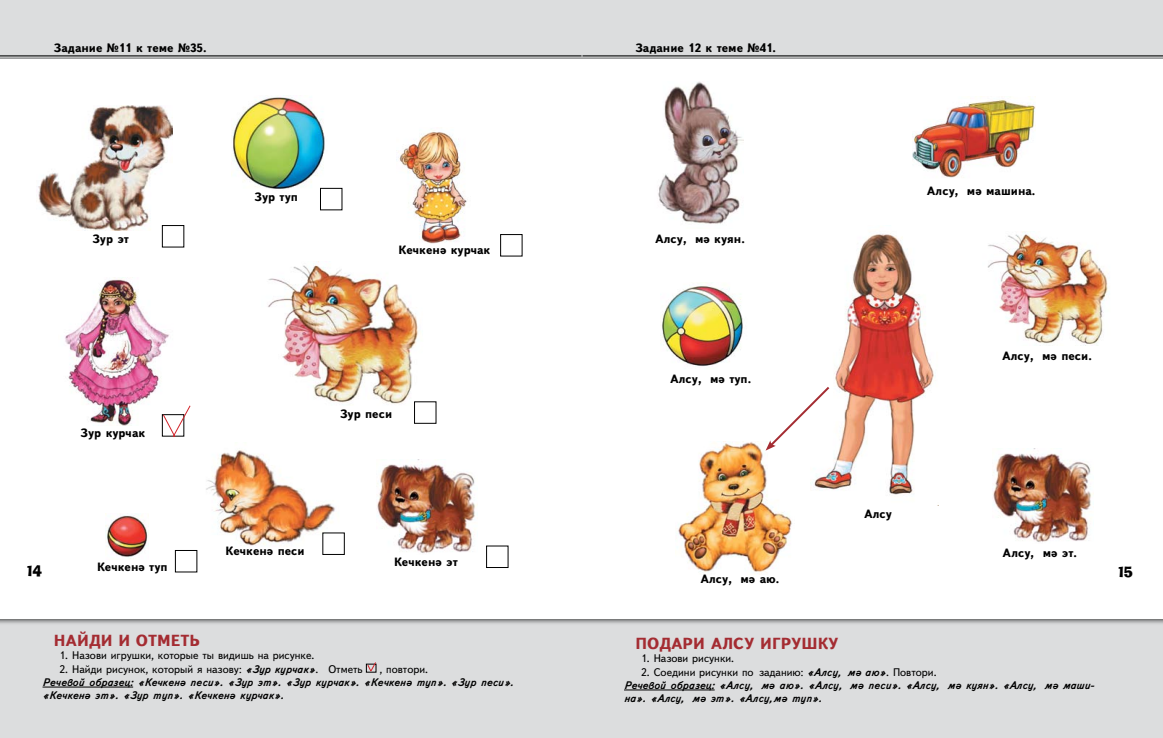
<style>
.page{position:relative;width:1163px;height:738px;background:#fff}
.page>*{position:absolute;margin:0;border:0;box-sizing:border-box;transform-origin:0 0}
.t1{font:700 16px "TT Text";color:#a42c32}
.t2{font:14px "TT Adlib";color:#000}
.t3{font:700 12px "TT Text";color:#000}
.t4{font:italic 700 11px/13.2px "TT Text";color:#000}
.t5{font:11px "TT Text";color:#000}
.s1{font-weight:700;font-style:italic}
.s2{font-weight:400;font-style:normal}
</style>
<div class="page">
<div style="left:0;top:0;width:581px;height:60px;background:#dcddde"></div>
<div style="left:0;top:605px;width:581px;height:132px;background:#dcddde"></div>
<div style="left:0;top:54px;width:581px;height:574px;background:#000;opacity:.75"></div>
<div style="left:0;top:59px;width:581px;height:559px;background:#fff"></div>
<div style="left:581px;top:0;width:581px;height:60px;background:#dcddde"></div>
<div style="left:581px;top:605px;width:581px;height:132px;background:#dcddde"></div>
<div style="left:581px;top:54px;width:581px;height:574px;background:#000;opacity:.75"></div>
<div style="left:581px;top:59px;width:581px;height:559px;background:#fff"></div>
<img style="left:38px;top:105px;width:135px;height:125px">
<img style="left:206px;top:450px;width:129px;height:96px">
<img style="left:65px;top:277px;width:104px;height:148px">
<img style="left:231px;top:95px;width:96px;height:94px">
<img style="left:396px;top:131px;width:71px;height:112px">
<img style="left:105px;top:513px;width:44px;height:45px">
<hr style="left:43px;top:686px;width:90px;height:1px;background:#000">
<svg style="left:366px;top:662px;width:11px;height:10px"></svg>
<img style="left:268px;top:261px;width:151px;height:143px">
<img style="left:377px;top:459px;width:100px;height:94px">
<div style="left:162px;top:225px;width:22px;height:22px;border:1px solid #000"></div>
<div style="left:320px;top:188px;width:22px;height:22px;border:1px solid #000"></div>
<div style="left:500px;top:234px;width:22px;height:22px;border:1px solid #000"></div>
<div style="left:175px;top:549px;width:22px;height:22px;border:1px solid #000"></div>
<img style="left:810px;top:234px;width:126px;height:261px">
<img style="left:678px;top:441px;width:114px;height:132px">
<img style="left:658px;top:81px;width:85px;height:143px">
<img style="left:988px;top:231px;width:120px;height:113px">
<img style="left:912px;top:99px;width:123px;height:79px">
<img style="left:660px;top:286px;width:83px;height:80px">
<img style="left:993px;top:448px;width:99px;height:94px">
<hr style="left:624px;top:689px;width:90px;height:1px;background:#000">
<svg style="left:162px;top:404px;width:29px;height:33px"></svg>
<svg style="left:765px;top:384px;width:66px;height:66px"></svg>
<p class="t3" style="left:54px;top:41px;width:154px">Задание №11 к теме №35.</p>
<p class="t3" style="left:92px;top:232px;width:38px">Зур эт</p>
<p class="t3" style="left:254px;top:190px;width:45px">Зур туп</p>
<p class="t3" style="left:398px;top:243px;width:93px">Кечкенә курчак</p>
<p class="t3" style="left:81px;top:425px;width:66px">Зур курчак</p>
<p class="t3" style="left:340px;top:407px;width:54px">Зур песи</p>
<p class="t3" style="left:635px;top:41px;width:142px">Задание 12 к теме №41.</p>
<p class="t3" style="left:655px;top:232px;width:91px">Алсу, мә куян.</p>
<p class="t3" style="left:670px;top:372px;width:83px">Алсу, мә туп.</p>
<p class="t3" style="left:926px;top:183px;width:110px">Алсу, мә машина.</p>
<p class="t3" style="left:863px;top:507px;width:29px">Алсу</p>
<p class="t3" style="left:1001px;top:349px;width:91px">Алсу, мә песи.</p>
<p class="t3" style="left:225px;top:543px;width:81px">Кечкенә песи</p>
<p class="t3" style="left:1002px;top:545px;width:76px">Алсу, мә эт.</p>
<p class="t3" style="left:394px;top:554px;width:65px">Кечкенә эт</p>
<p class="t3" style="left:97px;top:559px;width:72px">Кечкенә туп</p>
<p class="t2" style="left:27px;top:562px;width:17px">14</p>
<p class="t2" style="left:1117px;top:563px;width:16px">15</p>
<p class="t3" style="left:700px;top:571px;width:80px">Алсу, мә аю.</p>
<h1 class="t1" style="left:54px;top:631px;width:94px">НАЙДИИОТМЕТ</h1>
<h1 class="t1" style="left:189px;top:631px;width:12px">Ь</h1>
<p class="t5" style="left:60px;top:649px;width:256px">1. Назови игрушки, которые ты видишь на рисунке.</p>
<p class="t5" style="left:60px;top:662px;width:305px">2. Найди рисунок, который я назову: <span class="s1">«Зур курчак»</span>. Отметь</p>
<p class="t5" style="left:379px;top:662px;width:50px">, повтори.</p>
<p class="t4" style="left:43px;top:675px;width:472px">Речевой образец: «Кечкенә песи». «Зур эт». «Зур курчак». «Кечкенә туп». «Зур песи». «Кечкенә эт». «Зур туп». «Кечкенә курчак».</p>
<h1 class="t1" style="left:635px;top:634px;width:48px">ПОДАРИ</h1>
<h1 class="t1" style="left:710px;top:634px;width:12px">АЛС</h1>
<h1 class="t1" style="left:744px;top:634px;width:96px">У ИГРУШКУ</h1>
<p class="t5" style="left:641px;top:652px;width:95px">1. Назови рисунки.</p>
<p class="t4" style="left:624px;top:664px;width:472px;text-indent:17px"><span class="s2">2. Соедини рисунки по заданию:</span> «Алсу, мә аю»<span class="s2">. Повтори.<br></span>Речевой образец: «Алсу, мә аю». «Алсу, мә песи». «Алсу, мә куян». «Алсу, мә маши&shy;на». «Алсу, мә эт». «Алсу, мә туп».</p>
</div>
